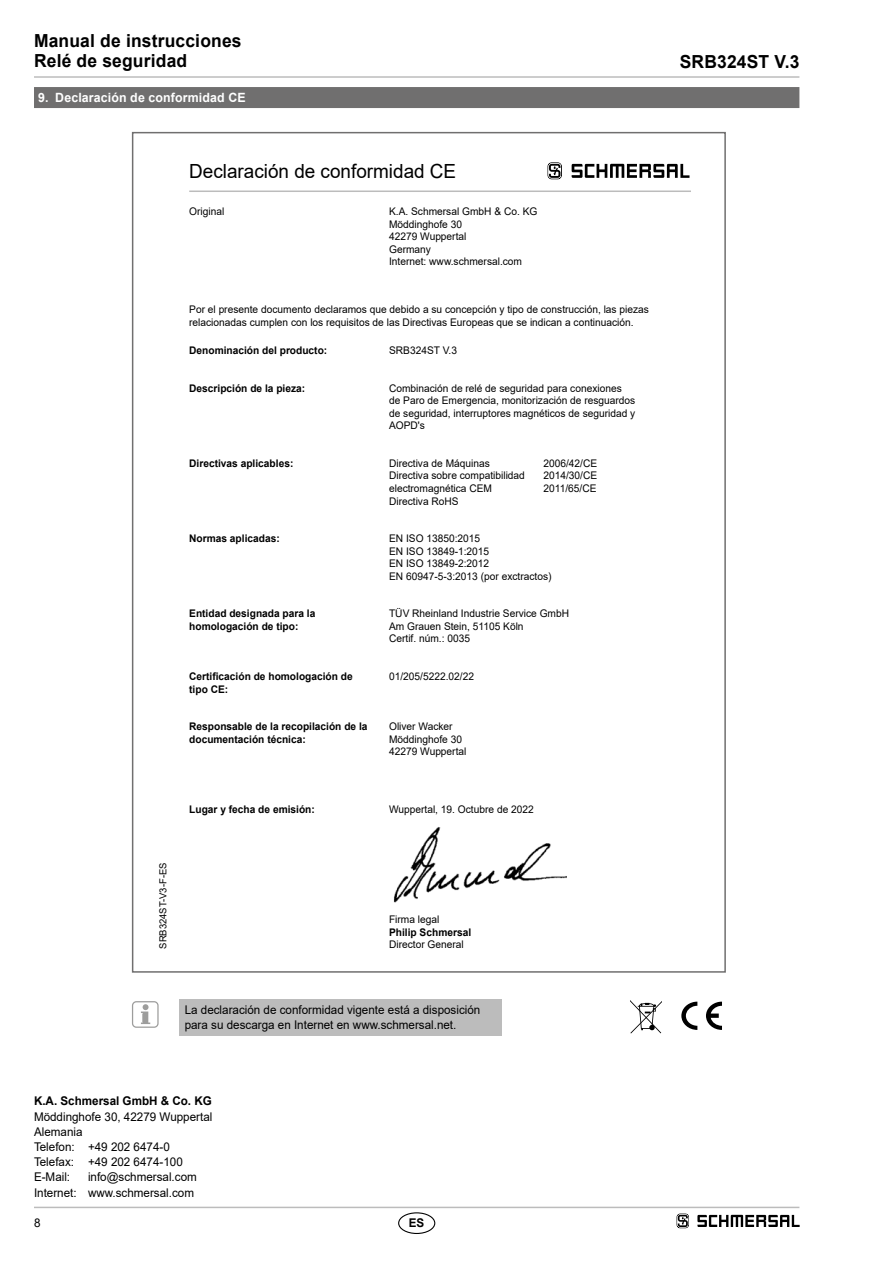
<style>
.page{position:relative;width:893px;height:1263px;background:#fff}
.page>*{position:absolute;margin:0;border:0;box-sizing:border-box;transform-origin:0 0}
.t1{font:19.5px "Arial";color:#000}
.t2{font:700 18px/20.2px "Arial";letter-spacing:.01em;color:#000}
.t3{font:700 12.75px "Arial";letter-spacing:.01em;color:#fff}
.t4{font:12px/15.1px "Arial";color:#000}
.t5{font:700 12px "Arial";color:#000}
.t6{font:10.5px/12.6px "Arial";color:#000}
.t7{font:700 10.5px/12.6px "Arial";color:#000}
.t8{font:9.75px "Arial";color:#000}
</style>
<div class="page">
<hr style="left:34px;top:1207px;width:765px;height:1px;background:#bcbcbc">
<hr style="left:34px;top:76px;width:765px;height:2px;background:#bcbcbc">
<div style="left:398px;top:1212px;width:37px;height:22px;border:1px solid #000;border-radius:50%"></div>
<div style="left:34px;top:87px;width:765px;height:21px;background:#706f6f"></div>
<svg style="left:681px;top:1002px;width:16px;height:28px"></svg>
<svg style="left:706px;top:1002px;width:16px;height:28px"></svg>
<svg style="left:630px;top:1000px;width:31px;height:33px"></svg>
<svg style="left:677px;top:1213px;width:12px;height:15px"></svg>
<svg style="left:697px;top:1215px;width:102px;height:12px"></svg>
<img style="left:393px;top:827px;width:173px;height:76px">
<hr style="left:189px;top:190px;width:502px;height:2px;background:#bcbcbc">
<svg style="left:547px;top:162px;width:15px;height:17px"></svg>
<svg style="left:572px;top:164px;width:117px;height:14px"></svg>
<div style="left:180px;top:999px;width:322px;height:37px;background:#bcbcbc"></div>
<svg style="left:141px;top:1004px;width:9px;height:20px"></svg>
<div style="left:132px;top:1001px;width:27px;height:27px;border:1px solid #9d9d9c;border-radius:4px"></div>
<h2 class="t2" style="left:34px;top:31px;width:209px">Manual de instrucciones<br>Relé de seguridad</h2>
<p class="t3" style="left:38px;top:89px;width:209px">9. Declaración de conformidad CE</p>
<h1 class="t1" style="left:189px;top:158px;width:269px">Declaración de conformidad CE</h1>
<p class="t6" style="left:189px;top:205px;width:37px">Original</p>
<p class="t6" style="left:389px;top:205px;width:150px">K.A. Schmersal GmbH &amp; Co. KG<br>Möddinghofe 30<br>42279 Wuppertal<br>Germany<br>Internet: www.schmersal.com</p>
<p class="t6" style="left:189px;top:303px;width:461px">Por el presente documento declaramos que debido a su concepción y tipo de construcción, las piezas relacionadas cumplen con los requisitos de las Directivas Europeas que se indican a continuación.</p>
<p class="t7" style="left:189px;top:344px;width:140px">Denominación del producto:</p>
<p class="t6" style="left:389px;top:344px;width:69px">SRB324ST V.3</p>
<p class="t7" style="left:189px;top:382px;width:118px">Descripción de la pieza:</p>
<p class="t6" style="left:389px;top:382px;width:248px">Combinación de relé de seguridad para conexiones de Paro de Emergencia, monitorización de resguardos de seguridad, interruptores magnéticos de seguridad y AOPD's</p>
<p class="t7" style="left:189px;top:457px;width:106px">Directivas aplicables:</p>
<p class="t6" style="left:389px;top:457px;width:137px">Directiva de Máquinas<br>Directiva sobre compatibilidad electromagnética CEM<br>Directiva RoHS</p>
<p class="t6" style="left:543px;top:457px;width:55px;text-align:justify">2006/42/CE 2014/30/CE 2011/65/CE</p>
<p class="t7" style="left:189px;top:532px;width:92px">Normas aplicadas:</p>
<p class="t6" style="left:389px;top:532px;width:164px">EN ISO 13850:2015<br>EN ISO 13849-1:2015<br>EN ISO 13849-2:2012<br>EN 60947-5-3:2013 (por exctractos)</p>
<p class="t7" style="left:189px;top:607px;width:128px">Entidad designada para la homologación de tipo:</p>
<p class="t6" style="left:389px;top:607px;width:181px">TÜV Rheinland Industrie Service GmbH<br>Am Grauen Stein, 51105 Köln<br>Certif. núm.: 0035</p>
<p class="t7" style="left:189px;top:670px;width:165px">Certificación de homologación de tipo CE:</p>
<p class="t6" style="left:389px;top:670px;width:86px">01/205/5222.02/22</p>
<p class="t7" style="left:189px;top:720px;width:180px">Responsable de la recopilación de la documentación técnica:</p>
<p class="t6" style="left:389px;top:720px;width:79px">Oliver Wacker<br>Möddinghofe 30<br>42279 Wuppertal</p>
<p class="t8" style="left:156px;top:949px;width:88px;rotate:-90deg">SRB324ST-V3-F-ES</p>
<p class="t7" style="left:189px;top:804px;width:127px">Lugar y fecha de emisión:</p>
<p class="t6" style="left:389px;top:803px;width:146px">Wuppertal, 19. Octubre de 2022</p>
<p class="t6" style="left:389px;top:913px;width:52px">Firma legal</p>
<p class="t7" style="left:389px;top:926px;width:84px">Philip Schmersal</p>
<p class="t6" style="left:389px;top:938px;width:76px">Director General</p>
<p class="t4" style="left:185px;top:1002px;width:297px">La declaración de conformidad vigente está a disposición para su descarga en Internet en www.schmersal.net.</p>
<p class="t5" style="left:34px;top:1093px;width:179px">K.A. Schmersal GmbH &amp; Co. KG</p>
<p class="t4" style="left:34px;top:1109px;width:180px">Möddinghofe 30, 42279 Wuppertal<br>Alemania<br>Telefon: +49 202 6474-0<br>Telefax: +49 202 6474-100<br>E-Mail:</p>
<p class="t4" style="left:34px;top:1169px;width:164px;text-align:right">info@schmersal.com<br>Internet: www.schmersal.com</p>
<p class="t4" style="left:34px;top:1215px;width:8px">8</p>
<p class="t5" style="left:409px;top:1214px;width:17px">ES</p>
<h2 class="t2" style="left:680px;top:52px;width:121px">SRB324ST V.3</h2>
</div>
